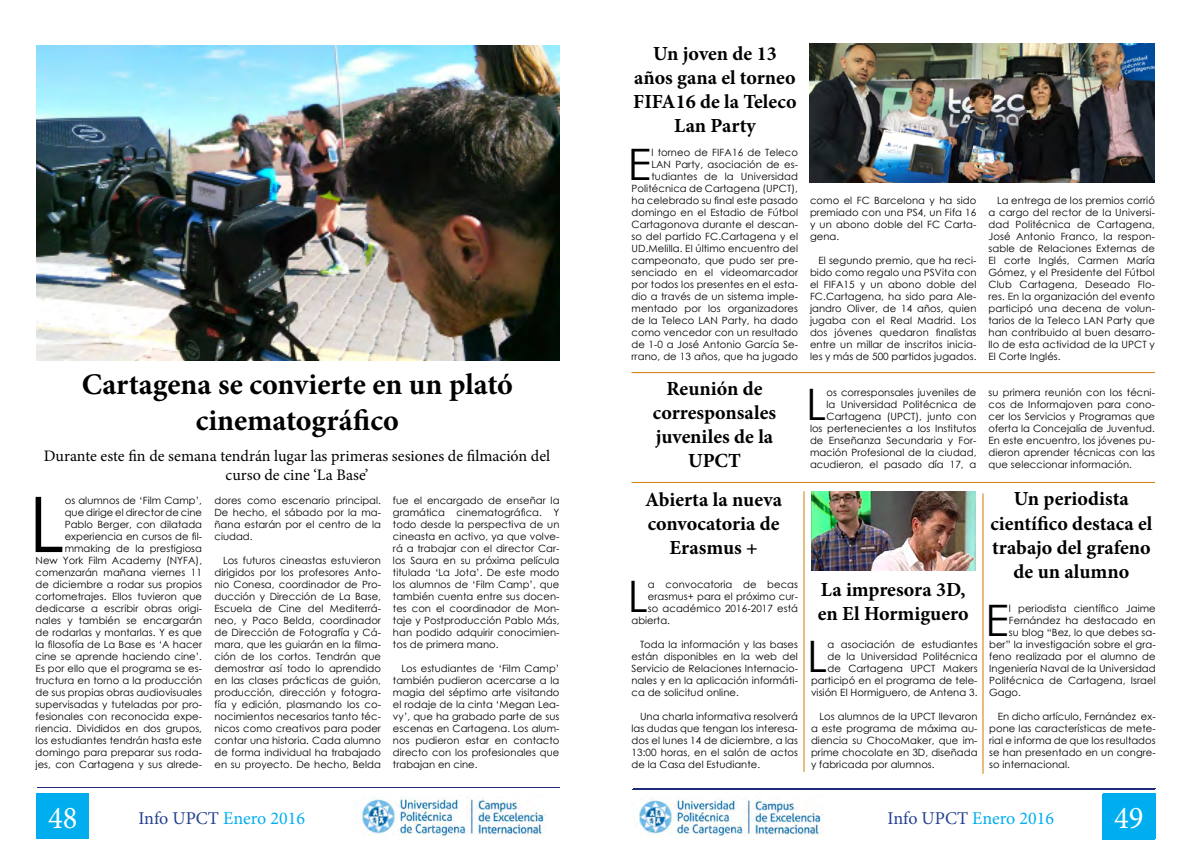
<style>
.page{position:relative;width:1191px;height:842px;background:#fff}
.page>*{position:absolute;margin:0;border:0;box-sizing:border-box;transform-origin:0 0}
.t1{font:76.8px "Century Gothic";color:#000}
.t2{font:43.4px "Century Gothic";color:#000}
.t3{font:31.8px "Minion Pro";color:#fff;scale:.96 1}
.t4{font:700 30px/36px "Minion Pro";color:#000;text-align:center}
.t5{font:700 20px/24px "Minion Pro";color:#000;text-align:center}
.t6{font:18px "Minion Pro";color:#00aeef}
.t7{font:16px/19.2px "Minion Pro";color:#000;text-align:center}
.t8{font:10px/12px "Century Gothic";letter-spacing:.005em;color:#000;text-align:justify}
.s1{color:#25408f}
</style>
<div class="page">
<img style="left:36px;top:45px;width:523px;height:316px">
<img style="left:811px;top:491px;width:164px;height:79px">
<img style="left:809px;top:44px;width:345px;height:139px">
<hr style="left:631px;top:372px;width:524px;height:1px;background:#d07b07">
<hr style="left:631px;top:482px;width:524px;height:1px;background:#d07b07">
<hr style="left:803px;top:491px;width:1px;height:281px;background:#d07b07">
<hr style="left:982px;top:493px;width:1px;height:281px;background:#d07b07">
<div style="left:37px;top:793px;width:52px;height:45px;background:#00aeef"></div>
<hr style="left:37px;top:787px;width:523px;height:1px;background:#1d2b7a">
<hr style="left:633px;top:788px;width:522px;height:1px;background:#1d2b7a">
<img style="left:362px;top:797px;width:184px;height:39px">
<div style="left:1102px;top:794px;width:53px;height:45px;background:#00aeef"></div>
<hr style="left:632px;top:789px;width:523px;height:1px;background:#1d2b7a">
<img style="left:639px;top:798px;width:184px;height:39px">
<h3 class="t4" style="left:82px;top:366px;width:433px">Cartagena se convierte en un plató cinematográfico</h3>
<h3 class="t7" style="left:44px;top:446px;width:508px">Durante este fin de semana tendrán lugar las primeras sesiones de filmación del curso de cine ‘La Base’</h3>
<p class="t8" style="left:36px;top:494px;width:168px;text-align:right">os alumnos de ‘Film Camp’,<br>que dirige el director de cine<br>Pablo Berger, con dilatada experiencia en cursos de fil&shy;mmaking de la prestigiosa<br>New York Film Academy (NYFA), comenzarán mañana viernes 11 de diciembre a rodar sus propios cortometrajes. Ellos tuvieron que dedicarse a escribir obras origi&shy;nales y también se encargarán de rodarlas y montarlas. Y es que la filosofía de La Base es ‘A hacer cine se aprende haciendo cine’.<br>Es por ello que el programa se es&shy;tructura en torno a la producción de sus propias obras audiovisuales supervisadas y tuteladas por pro&shy;fesionales con reconocida expe&shy;riencia. Divididos en dos grupos, los estudiantes tendrán hasta este domingo para preparar sus roda&shy;jes, con Cartagena y sus alrede-</p>
<p class="t8" style="left:214px;top:494px;width:168px">dores como escenario principal.<br>De hecho, el sábado por la ma&shy;ñana estarán por el centro de la ciudad.</p>
<h1 class="t1" style="left:29px;top:471px;width:37px">L</h1>
<p class="t8" style="left:214px;top:554px;width:168px;text-indent:8px">Los futuros cineastas estuvieron dirigidos por los profesores Anto&shy;nio Conesa, coordinador de Pro&shy;ducción y Dirección de La Base, Escuela de Cine del Mediterrá&shy;neo, y Paco Belda, coordinador de Dirección de Fotografía y Cá&shy;mara, que les guiarán en la filma&shy;ción de los cortos. Tendrán que demostrar así todo lo aprendido en las clases prácticas de guión, producción, dirección y fotogra&shy;fía y edición, plasmando los co&shy;nocimientos necesarios tanto téc&shy;nicos como creativos para poder contar una historia. Cada alumno de forma individual ha trabajado en su proyecto. De hecho, Belda</p>
<p class="t8" style="left:393px;top:494px;width:168px">fue el encargado de enseñar la gramática cinematográfica. Y todo desde la perspectiva de un cineasta en activo, ya que volve&shy;rá a trabajar con el director Car&shy;los Saura en su próxima película titulada ‘La Jota’. De este modo los alumnos de ‘Film Camp’, que también cuenta entre sus docen&shy;tes con el coordinador de Mon&shy;taje y Postproducción Pablo Más, han podido adquirir conocimien&shy;tos de primera mano.</p>
<p class="t8" style="left:393px;top:662px;width:168px;text-indent:8px">Los estudiantes de ‘Film Camp’ también pudieron acercarse a la magia del séptimo arte visitando el rodaje de la cinta ‘Megan Lea&shy;vy’, que ha grabado parte de sus escenas en Cartagena. Los alum&shy;nos pudieron estar en contacto directo con los profesionales que trabajan en cine.</p>
<h3 class="t5" style="left:633px;top:41px;width:165px">Un joven de 13 años gana el torneo<br>FIFA16 de la Teleco<br>Lan Party</h3>
<p class="t8" style="left:631px;top:146px;width:168px;text-align:right">l torneo de FIFA16 de Teleco<br>LAN Party, asociación de es&shy;tudiantes de la Universidad<br>Politécnica de Cartagena (UPCT), ha celebrado su final este pasado domingo en el Estadio de Fútbol<br>Cartagonova durante el descan&shy;so del partido FC.Cartagena y el<br>UD.Melilla. El último encuentro del campeonato, que pudo ser pre&shy;senciado en el videomarcador por todos los presentes en el esta&shy;dio a través de un sistema imple&shy;mentado por los organizadores de la Teleco LAN Party, ha dado como vencedor con un resultado de 1-0 a José Antonio García Se&shy;rrano, de 13 años, que ha jugado</p>
<h2 class="t2" style="left:627px;top:134px;width:25px">E</h2>
<p class="t8" style="left:810px;top:194px;width:168px">como el FC Barcelona y ha sido premiado con una PS4, un Fifa 16 y un abono doble del FC Carta&shy;gena.</p>
<p class="t8" style="left:810px;top:254px;width:168px;text-indent:8px">El segundo premio, que ha reci&shy;bido como regalo una PSVita con el FIFA15 y un abono doble del FC.Cartagena, ha sido para Ale&shy;jandro Oliver, de 14 años, quien jugaba con el Real Madrid. Los dos jóvenes quedaron finalistas entre un millar de inscritos inicia&shy;les y más de 500 partidos jugados.</p>
<p class="t8" style="left:988px;top:194px;width:168px;text-indent:8px">La entrega de los premios corrió a cargo del rector de la Universi&shy;dad Politécnica de Cartagena, José Antonio Franco, la respon&shy;sable de Relaciones Externas de El corte Inglés, Carmen María Gómez, y el Presidente del Fútbol Club Cartagena, Deseado Flo&shy;res. En la organización del evento participó una decena de volun&shy;tarios de la Teleco LAN Party que han contribuido al buen desarro&shy;llo de esta actividad de la UPCT y El Corte Inglés.</p>
<h3 class="t5" style="left:653px;top:377px;width:125px">Reunión de corresponsales juveniles de la<br>UPCT</h3>
<h2 class="t2" style="left:806px;top:374px;width:22px">L</h2>
<p class="t8" style="left:810px;top:386px;width:168px;text-align:right">os corresponsales juveniles de<br>la Universidad Politécnica de<br>Cartagena (UPCT), junto con<br>los pertenecientes a los Institutos de Enseñanza Secundaria y For&shy;mación Profesional de la ciudad, acudieron, el pasado día 17, a</p>
<p class="t8" style="left:988px;top:386px;width:168px">su primera reunión con los técni&shy;cos de Informajoven para cono&shy;cer los Servicios y Programas que oferta la Concejalía de Juventud.<br>En este encuentro, los jóvenes pu&shy;dieron aprender técnicas con las que seleccionar información.</p>
<h3 class="t5" style="left:645px;top:487px;width:138px">Abierta la nueva convocatoria de<br>Erasmus +</h3>
<h2 class="t2" style="left:627px;top:566px;width:22px">L</h2>
<p class="t8" style="left:648px;top:578px;width:151px">a convocatoria de becas</p>
<p class="t8" style="left:648px;top:590px;width:151px">erasmus+ para el próximo cur-</p>
<p class="t8" style="left:648px;top:602px;width:151px">so académico 2016-2017 está</p>
<p class="t8" style="left:631px;top:614px;width:40px">abierta.</p>
<p class="t8" style="left:631px;top:638px;width:168px;text-indent:8px">Toda la información y las bases están disponibles en la web del Servicio de Relaciones Internacio&shy;nales y en la aplicación informáti&shy;ca de solicitud online.</p>
<p class="t8" style="left:631px;top:710px;width:168px;text-indent:8px">Una charla informativa resolverá las dudas que tengan los interesa&shy;dos el lunes 14 de diciembre, a las 13:00 horas, en el salón de actos de la Casa del Estudiante.</p>
<h3 class="t5" style="left:818px;top:577px;width:152px;text-align:left">La impresora 3D, en El Hormiguero</h3>
<p class="t8" style="left:811px;top:638px;width:168px;text-align:right">a asociación de estudiantes<br>de la Universidad Politécnica<br>de Cartagena UPCT Makers participó en el programa de tele&shy;visión El Hormiguero, de Antena 3.</p>
<p class="t8" style="left:811px;top:710px;width:168px;text-indent:8px">Los alumnos de la UPCT llevaron a este programa de máxima au&shy;diencia su ChocoMaker, que im&shy;prime chocolate en 3D, diseñada y fabricada por alumnos.</p>
<h2 class="t2" style="left:807px;top:626px;width:22px">L</h2>
<h3 class="t5" style="left:990px;top:487px;width:163px">Un periodista científico destaca el trabajo del grafeno de un alumno</h3>
<h2 class="t2" style="left:985px;top:590px;width:25px">E</h2>
<p class="t8" style="left:1009px;top:602px;width:148px">l periodista científico Jaime</p>
<p class="t8" style="left:1009px;top:614px;width:148px">Fernández ha destacado en</p>
<p class="t8" style="left:1009px;top:626px;width:148px">su blog “Bez, lo que debes sa-</p>
<p class="t8" style="left:989px;top:638px;width:168px">ber” la investigación sobre el gra-</p>
<p class="t8" style="left:989px;top:650px;width:168px">feno realizada por el alumno de</p>
<p class="t8" style="left:989px;top:662px;width:168px">Ingeniería Naval de la Universidad</p>
<p class="t8" style="left:989px;top:674px;width:168px">Politécnica de Cartagena, Israel</p>
<p class="t8" style="left:989px;top:686px;width:33px">Gago.</p>
<p class="t8" style="left:989px;top:710px;width:168px;text-indent:8px">En dicho artículo, Fernández ex&shy;pone las características de mete&shy;rial e informa de que los resultados se han presentado en un congre&shy;so internacional.</p>
<h3 class="t3" style="left:48px;top:797px;width:32px">48</h3>
<h3 class="t3" style="left:1122px;top:797px;width:17px">3</h3>
<h3 class="t6" style="left:138px;top:806px;width:168px"><span class="s1">Info UPCT</span> Enero 2016</h3>
<h3 class="t6" style="left:887px;top:806px;width:168px"><span class="s1">Info UPCT</span> Enero 2016</h3>
<h3 class="t3" style="left:1114px;top:797px;width:32px">49</h3>
</div>
